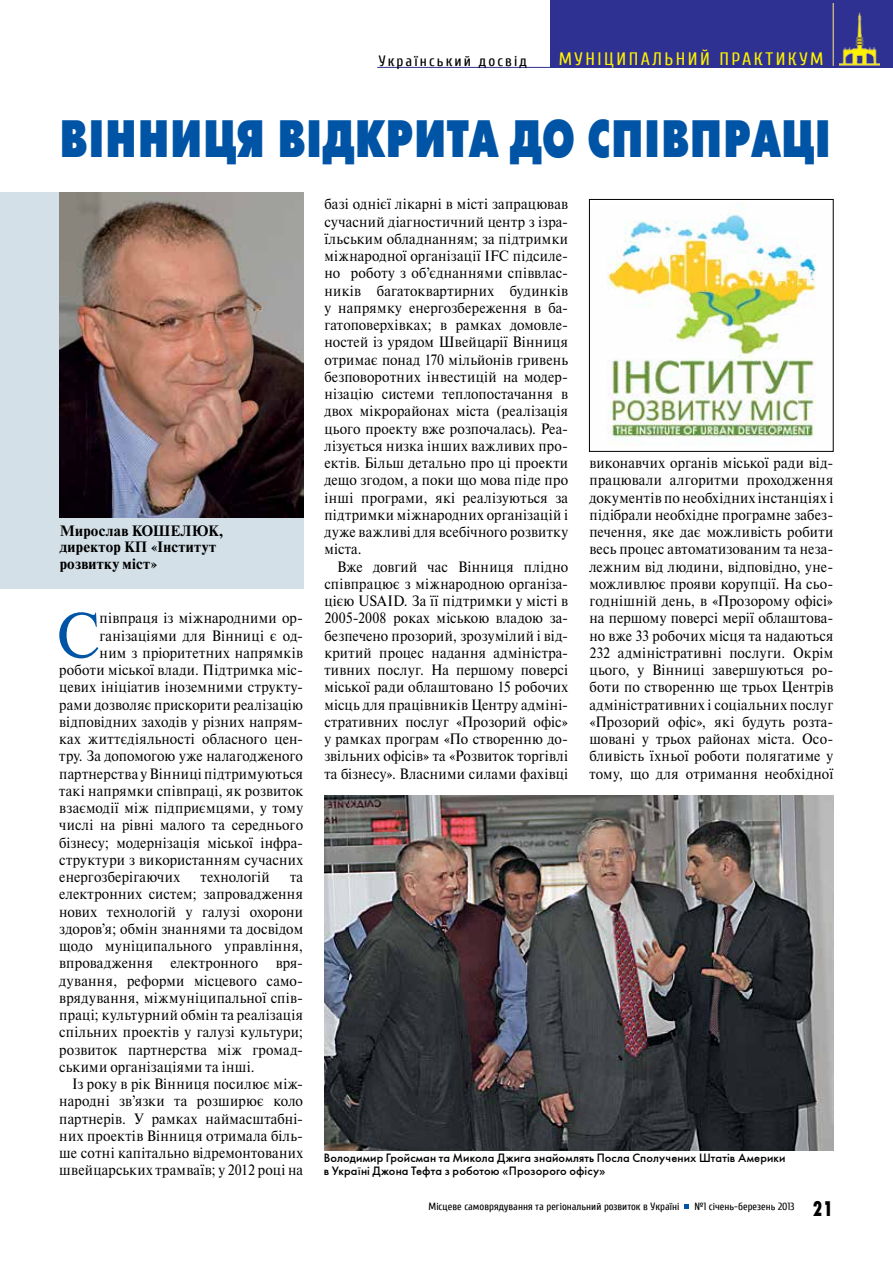
<style>
.page{position:relative;width:893px;height:1263px;background:#fff}
.page>*{position:absolute;margin:0;border:0;box-sizing:border-box;transform-origin:0 0}
.t1{font:64.35px "Newton 7 C";color:#0054a6;scale:.93 1}
.t2{font:700 52.5px "Futuris X Cond C";letter-spacing:.125em;color:#0054a6;scale:.95 1}
.t3{font:21px "Futuris X Cond CTT";color:#000}
.t4{font:18px "Cuprum";letter-spacing:.14em;color:#fff200}
.t5{font:15px/17.2px "Newton 7 C";letter-spacing:.02em;color:#000;text-align:justify;scale:.93 1}
.t6{font:700 15px/16.5px "Newton 7 C";letter-spacing:.02em;color:#000}
.t7{font:15px "Newton 7 C";color:#000;scale:.93 1}
.t8{font:15px "Cuprum";letter-spacing:.14em;color:#000}
.t9{font:12px/13.5px "Futuris C";letter-spacing:.01em;color:#000}
.t10{font:10.5px "Cuprum";color:#000}
</style>
<div class="page">
<hr style="left:377px;top:67px;width:173px;height:1px;background:#2e3092">
<div style="left:550px;top:0;width:343px;height:68px;background:#2e3092"></div>
<hr style="left:833px;top:3px;width:1px;height:63px;background:#ffea82">
<img style="left:839px;top:12px;width:41px;height:54px">
<svg style="left:685px;top:1204px;width:4px;height:5px"></svg>
<div style="left:0;top:193px;width:303px;height:396px;background:#d3e0e7"></div>
<img style="left:60px;top:193px;width:243px;height:325px">
<img style="left:607px;top:204px;width:209px;height:241px">
<div style="left:589px;top:199px;width:244px;height:253px;border:1px solid #000"></div>
<img style="left:324px;top:795px;width:509px;height:355px">
<p class="t8" style="left:379px;top:52px;width:150px">український досвід</p>
<p class="t4" style="left:559px;top:49px;width:266px">муніципальний практикум</p>
<h2 class="t2" style="left:59px;top:111px;width:259px">Вінниця відкр</h2>
<h2 class="t2" style="left:414px;top:111px;width:212px">ита до співпр</h2>
<h2 class="t2" style="left:751px;top:111px;width:79px">аці</h2>
<p class="t6" style="left:60px;top:522px;width:165px">Мирослав Кошелюк, директор КП «Інститут розвитку міст»</p>
<h1 class="t1" style="left:56px;top:601px;width:49px">С</h1>
<p class="t5" style="left:100px;top:610px;width:220px">півпраця із міжнародними ор-</p>
<p class="t5" style="left:100px;top:627px;width:220px">ганізаціями для Вінниці є од-</p>
<p class="t5" style="left:100px;top:644px;width:220px">ним з пріоритетних напрямків</p>
<p class="t5" style="left:59px;top:661px;width:264px">роботи міської влади. Підтримка міс-</p>
<p class="t5" style="left:59px;top:679px;width:264px">цевих ініціатив іноземними структу-</p>
<p class="t5" style="left:59px;top:696px;width:264px">рами дозволяє прискорити реалізацію</p>
<p class="t5" style="left:59px;top:713px;width:264px">відповідних заходів у різних напрям-</p>
<p class="t5" style="left:59px;top:730px;width:264px">ках життєдіяльності обласного цен-</p>
<p class="t7" style="left:59px;top:748px;width:264px">тру. За допомогою уже налагодженого</p>
<p class="t5" style="left:59px;top:765px;width:264px">партнерства у Вінниці підтримуються</p>
<p class="t5" style="left:59px;top:782px;width:264px">такі напрямки співпраці, як розвиток</p>
<p class="t5" style="left:59px;top:799px;width:264px">взаємодії між підприємцями, у тому</p>
<p class="t5" style="left:59px;top:817px;width:264px">числі на рівні малого та середнього</p>
<p class="t5" style="left:59px;top:834px;width:264px">бізнесу; модернізація міської інфра-</p>
<p class="t5" style="left:59px;top:851px;width:264px">структури з використанням сучасних</p>
<p class="t5" style="left:59px;top:868px;width:131px">енергозберігаючих</p>
<p class="t5" style="left:201px;top:868px;width:76px">технологій</p>
<p class="t5" style="left:59px;top:868px;width:264px;text-align:left;text-indent:231px">та електронних систем; запровадження нових технологій у галузі охорони здоров’я; обмін знаннями та досвідом щодо муніципального управління, впровадження електронного вря&shy;дування, реформи місцевого само&shy;врядування, міжмуніципальної спів&shy;праці; культурний обмін та реалізація спільних проектів у галузі культури; розвиток партнерства між громад&shy;ськими організаціями та інші.</p>
<p class="t5" style="left:59px;top:1075px;width:264px;text-indent:13px">Із року в рік Вінниця посилює між&shy;народні зв’язки та розширює коло партнерів. У рамках наймасштабні&shy;них проектів Вінниця отримала біль&shy;ше сотні капітально відремонтованих швейцарських трамваїв; у 2012 році на</p>
<p class="t5" style="left:324px;top:196px;width:264px">базі однієї лікарні в місті запрацював сучасний діагностичний центр з ізра&shy;їльським обладнанням; за підтримки міжнародної організації IFC підсиле&shy;но роботу з об’єднаннями співвлас&shy;ників багатоквартирних будинків у напрямку енергозбереження в ба&shy;гатоповерхівках; в рамках домовле&shy;ностей із урядом Швейцарії Вінниця отримає понад 170 мільйонів гривень безповоротних інвестицій на модер&shy;нізацію системи теплопостачання в двох мікрорайонах міста (реалізація цього проекту вже розпочалась). Реа&shy;лізується низка інших важливих про&shy;ектів. Більш детально про ці проекти дещо згодом, а поки що мова піде про інші програми, які реалізуються за підтримки міжнародних організацій і дуже важливі для всебічного розвитку міста.</p>
<p class="t5" style="left:324px;top:558px;width:264px;text-align:left;text-indent:13px">Вже довгий час Вінниця плідно співпрацює з міжнародною організа&shy;цією USAID. За її підтримки у місті в 2005-2008 роках міською владою за&shy;безпечено прозорий, зрозумілий і від&shy;критий процес надання адміністра&shy;тивних послуг. На першому поверсі міської ради облаштовано 15 робочих місць для працівників Центру адміні&shy;стративних послуг «Прозорий офіс» у рамках програм «По створенню до&shy;звільних офісів» та «Розвиток торгівлі та бізнесу». Власними силами фахівці</p>
<p class="t5" style="left:589px;top:454px;width:264px">виконавчих органів міської ради від&shy;працювали алгоритми проходження документів по необхідних інстанціях і підібрали необхідне програмне забез&shy;печення, яке дає можливість робити весь процес автоматизованим та неза&shy;лежним від людини, відповідно, уне&shy;можливлює прояви корупції. На сьо&shy;годнішній день, в «Прозорому офісі» на першому поверсі мерії облаштова&shy;но вже 33 робочих місця та надаються 232 адміністративні послуги. Окрім цього, у Вінниці завершуються ро&shy;боти по створенню ще трьох Центрів адміністративних і соціальних послуг «Прозорий офіс», які будуть розта&shy;шовані у трьох районах міста. Осо&shy;бливість їхньої роботи полягатиме у тому, що для отримання необхідної</p>
<p class="t9" style="left:324px;top:1151px;width:463px">Володимир Гройсман та Микола Джига знайомлять Посла Сполучених Штатів Америки в Україні Джона Тефта з роботою «Прозорого офісу»</p>
<p class="t10" style="left:429px;top:1200px;width:252px">Місцеве самоврядування та регіональний розвиток в Україні</p>
<p class="t10" style="left:694px;top:1200px;width:102px">№1 січень-березень 2013</p>
<h3 class="t3" style="left:813px;top:1197px;width:22px">21</h3>
</div>
